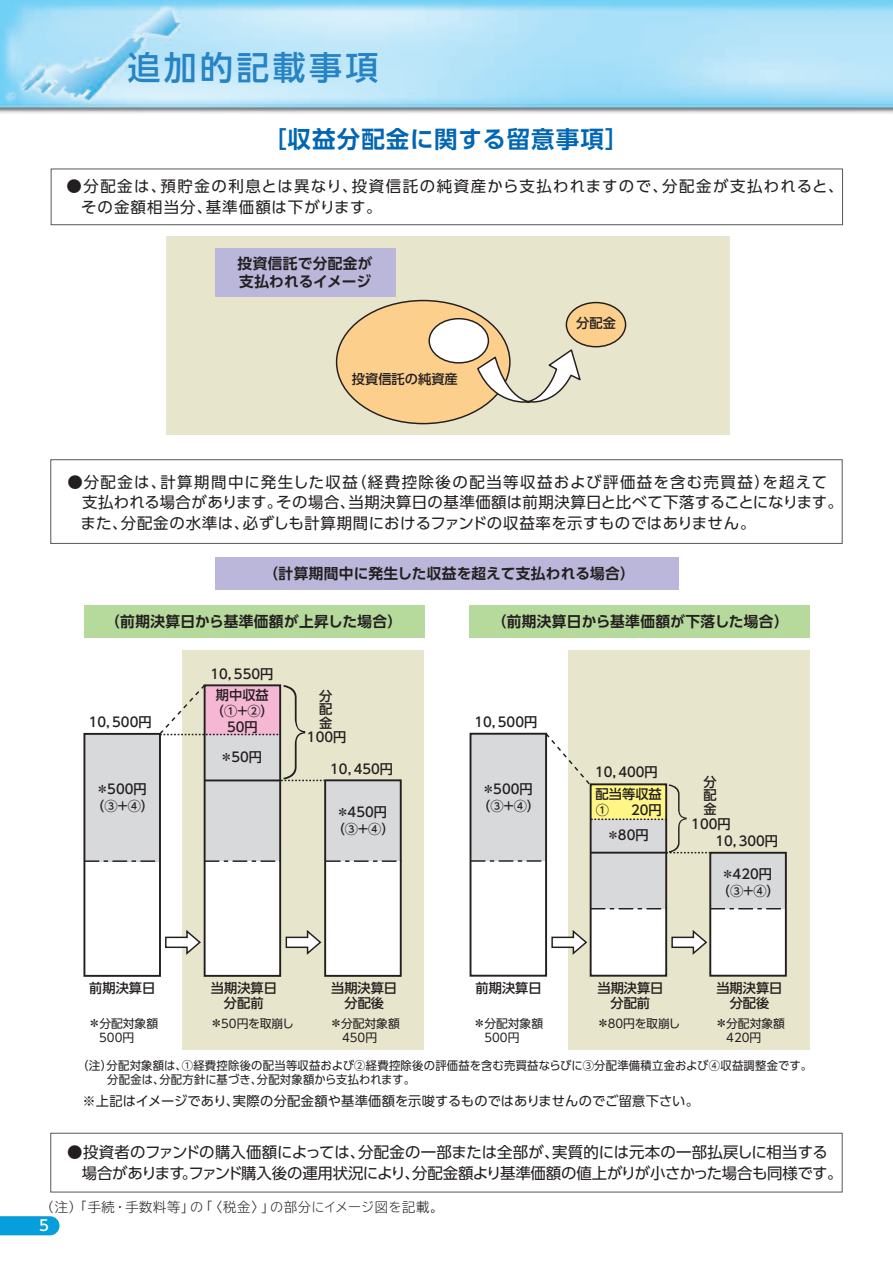
<style>
.page{position:relative;width:893px;height:1263px;background:#fff}
.page>*{position:absolute;margin:0;border:0;box-sizing:border-box;transform-origin:0 0}
.t1{font:500 33px "UD Shin Go Pro";letter-spacing:.1em;color:#2783c5}
.t2{font:700 23.55px "UD Shin Go Pro De";letter-spacing:.045em;color:#0166b3}
.t3{font:15.45px/20.5px "UD Shin Go Pro";letter-spacing:.015em;color:#231f20}
.t4{font:15.45px/20.5px "UD Shin Go Pro";letter-spacing:-.01em;color:#231f20}
.t5{font:15.45px/20.5px "UD Shin Go Pro";letter-spacing:.085em;color:#231f20}
.t6{font:500 14.85px "UD Shin Go Pro";color:#fff}
.t7{font:700 14.7px/17.7px "UD Shin Go Pro De";letter-spacing:.02em;color:#231f20}
.t8{font:500 13.2px/13.2px "UD Shin Go Pro";color:#231f20;text-align:center}
.t9{font:13.2px "UD Shin Go Pro";letter-spacing:.01em;color:#231f20}
.t10{font:300 13.2px "TBUD Go Std Super";letter-spacing:.045em;color:#231f20}
.t11{font:11.7px/14.1px "UD Shin Go Pro";letter-spacing:.01em;color:#231f20}
.t12{font:11.7px "UD Shin Go Pro";letter-spacing:-.01em;color:#231f20}
.s1{font-weight:500;font-size:13.2px}
</style>
<div class="page">
<svg style="left:0;top:1216px;width:60px;height:19px"></svg>
<img style="left:0;top:0;width:893px;height:114px">
<div style="left:182px;top:650px;width:242px;height:400px;background:#e7e5cb"></div>
<div style="left:568px;top:650px;width:242px;height:400px;background:#e7e5cb"></div>
<div style="left:167px;top:236px;width:563px;height:199px;background:#e7e5cb"></div>
<div style="left:591px;top:784px;width:75px;height:192px;background:#fff"></div>
<div style="left:710px;top:852px;width:76px;height:124px;background:#fff"></div>
<div style="left:325px;top:789px;width:76px;height:187px;background:#fff"></div>
<div style="left:205px;top:698px;width:75px;height:278px;background:#fff"></div>
<div style="left:591px;top:784px;width:75px;height:125px;background:#d8d9db"></div>
<div style="left:325px;top:780px;width:76px;height:81px;background:#d8d9db"></div>
<div style="left:710px;top:852px;width:76px;height:57px;background:#d8d9db"></div>
<div style="left:470px;top:734px;width:76px;height:127px;background:#d8d9db"></div>
<div style="left:84px;top:734px;width:76px;height:127px;background:#d8d9db"></div>
<div style="left:205px;top:698px;width:75px;height:163px;background:#d8d9db"></div>
<div style="left:84px;top:605px;width:340px;height:33px;background:#b6da9b"></div>
<div style="left:469px;top:605px;width:341px;height:33px;background:#b6da9b"></div>
<div style="left:215px;top:557px;width:463px;height:33px;background:#bbb7da"></div>
<div style="left:50px;top:1133px;width:792px;height:59px;border:1px solid #57585a"></div>
<div style="left:50px;top:459px;width:792px;height:85px;border:1px solid #57585a"></div>
<div style="left:215px;top:248px;width:180px;height:48px;background:#bbb7da"></div>
<div style="left:337px;top:301px;width:173px;height:123px;background:#fdcf8c;border-radius:50%"></div>
<div style="left:429px;top:319px;width:59px;height:44px;background:#fff;border-radius:50%"></div>
<div style="left:428px;top:318px;width:61px;height:46px;border:1px solid #231f20;border-radius:50%"></div>
<div style="left:566px;top:303px;width:60px;height:44px;background:#fdcf8c;border-radius:50%"></div>
<div style="left:566px;top:302px;width:60px;height:45px;border:1px solid #231f20;border-radius:50%"></div>
<svg style="left:476px;top:348px;width:105px;height:59px"></svg>
<div style="left:51px;top:169px;width:792px;height:56px;border:1px solid #57585a"></div>
<div style="left:590px;top:783px;width:77px;height:194px;border:2px solid #231f20"></div>
<div style="left:709px;top:852px;width:78px;height:125px;border:2px solid #231f20"></div>
<div style="left:324px;top:779px;width:78px;height:198px;border:2px solid #231f20"></div>
<div style="left:470px;top:733px;width:77px;height:244px;border:2px solid #231f20"></div>
<div style="left:83px;top:733px;width:78px;height:244px;border:2px solid #231f20"></div>
<div style="left:204px;top:684px;width:77px;height:293px;border:2px solid #231f20"></div>
<svg style="left:85px;top:860px;width:74px;height:2px"></svg>
<svg style="left:205px;top:860px;width:75px;height:2px"></svg>
<svg style="left:326px;top:860px;width:75px;height:2px"></svg>
<svg style="left:471px;top:860px;width:75px;height:2px"></svg>
<hr style="left:591px;top:852px;width:75px;height:2px;background:#231f20">
<svg style="left:591px;top:908px;width:75px;height:1px"></svg>
<svg style="left:710px;top:908px;width:76px;height:1px"></svg>
<svg style="left:158px;top:684px;width:166px;height:97px"></svg>
<svg style="left:544px;top:732px;width:166px;height:121px"></svg>
<svg style="left:671px;top:930px;width:37px;height:25px"></svg>
<svg style="left:551px;top:930px;width:37px;height:25px"></svg>
<svg style="left:285px;top:930px;width:37px;height:25px"></svg>
<svg style="left:165px;top:930px;width:36px;height:25px"></svg>
<h1 class="t1" style="left:128px;top:41px;width:252px">追加的記載事項</h1>
<h2 class="t2" style="left:263px;top:120px;width:367px">［収益分配金に関する留意事項］</h2>
<p class="t5" style="left:81px;top:175px;width:764px;text-indent:-15px">●分配金は、預貯金の利息とは異なり、投資信託の純資産から支払われますので、分配金が支払われると、その金額相当分、基準価額は下がります。</p>
<p class="t7" style="left:238px;top:255px;width:137px">投資信託で分配金が支払われるイメージ</p>
<p class="t8" style="left:352px;top:372px;width:107px">投資信託の純資産</p>
<p class="t8" style="left:576px;top:316px;width:41px">分配金</p>
<p class="t3" style="left:81px;top:471px;width:764px;text-indent:-13px">●分配金は、計算期間中に発生した収益（経費控除後の配当等収益および評価益を含む売買益）を超えて支払われる場合があります。その場合、当期決算日の基準価額は前期決算日と比べて下落することになります。また、分配金の水準は、必ずしも計算期間におけるファンドの収益率を示すものではありません。</p>
<p class="t7" style="left:264px;top:564px;width:373px">（計算期間中に発生した収益を超えて支払われる場合）</p>
<p class="t7" style="left:105px;top:612px;width:299px">（前期決算日から基準価額が上昇した場合）</p>
<p class="t7" style="left:492px;top:612px;width:299px">（前期決算日から基準価額が下落した場合）</p>
<p class="t8" style="left:89px;top:715px;width:64px">10，500円</p>
<p class="t8" style="left:96px;top:782px;width:52px">＊500円</p>
<p class="t8" style="left:91px;top:799px;width:64px">（③＋④）</p>
<p class="t8" style="left:211px;top:667px;width:64px">10，550円</p>
<p class="t8" style="left:211px;top:686px;width:64px;line-height:15.9px">期中収益（①+②）<br>50円</p>
<p class="t8" style="left:220px;top:750px;width:44px">＊50円</p>
<p class="t8" style="left:319px;top:689px;width:15px;text-align:justify">分配金</p>
<p class="t8" style="left:307px;top:730px;width:41px">100円</p>
<p class="t8" style="left:330px;top:762px;width:64px">10，450円</p>
<p class="t8" style="left:336px;top:805px;width:52px">＊450円</p>
<p class="t8" style="left:332px;top:822px;width:64px">（③＋④）</p>
<p class="t8" style="left:89px;top:981px;width:68px">前期決算日</p>
<p class="t8" style="left:211px;top:979px;width:68px;line-height:15.5px">当期決算日分配前</p>
<p class="t8" style="left:331px;top:981px;width:68px">当期決算日</p>
<p class="t8" style="left:344px;top:996px;width:41px">分配後</p>
<p class="t11" style="left:88px;top:1016px;width:72px"><span class="s1">＊</span>分配対象額　500円</p>
<p class="t11" style="left:330px;top:1016px;width:72px"><span class="s1">＊</span>分配対象額　450円</p>
<p class="t12" style="left:210px;top:1014px;width:86px"><span class="s1">＊</span>50円を取崩し</p>
<p class="t8" style="left:474px;top:715px;width:64px">10，500円</p>
<p class="t8" style="left:482px;top:782px;width:52px">＊500円</p>
<p class="t8" style="left:477px;top:799px;width:64px">（③＋④）</p>
<p class="t8" style="left:595px;top:765px;width:64px">10，400円</p>
<p class="t8" style="left:596px;top:786px;width:68px;line-height:15.9px;text-align:left">配当等収益<br>① 　 20円</p>
<p class="t8" style="left:606px;top:828px;width:44px">＊80円</p>
<p class="t8" style="left:704px;top:775px;width:15px;text-align:justify">分配金</p>
<p class="t8" style="left:691px;top:816px;width:41px">100円</p>
<p class="t8" style="left:715px;top:834px;width:64px">10，300円</p>
<p class="t8" style="left:721px;top:867px;width:52px">＊420円</p>
<p class="t8" style="left:717px;top:883px;width:64px">（③＋④）</p>
<p class="t8" style="left:476px;top:981px;width:68px">前期決算日</p>
<p class="t8" style="left:597px;top:979px;width:68px;line-height:15.5px">当期決算日分配前</p>
<p class="t8" style="left:716px;top:981px;width:68px">当期決算日</p>
<p class="t8" style="left:730px;top:996px;width:41px">分配後</p>
<p class="t11" style="left:473px;top:1016px;width:72px"><span class="s1">＊</span>分配対象額　500円</p>
<p class="t11" style="left:715px;top:1016px;width:72px"><span class="s1">＊</span>分配対象額　420円</p>
<p class="t12" style="left:596px;top:1014px;width:86px"><span class="s1">＊</span>80円を取崩し</p>
<p class="t11" style="left:83px;top:1058px;width:731px;text-indent:-6px">（注）分配対象額は、①経費控除後の配当等収益および②経費控除後の評価益を含む売買益ならびに③分配準備積立金および④収益調整金です。　 分配金は、分配方針に基づき、分配対象額から支払われます。</p>
<p class="t9" style="left:82px;top:1090px;width:618px">※上記はイメージであり、実際の分配金額や基準価額を示唆するものではありませんのでご留意下さい。</p>
<p class="t4" style="left:82px;top:1141px;width:762px;text-indent:-15px">●投資者のファンドの購入価額によっては、分配金の一部または全部が、実質的には元本の一部払戻しに相当する場合があります。ファンド購入後の運用状況により、分配金額より基準価額の値上がりが小さかった場合も同様です。</p>
<p class="t10" style="left:41px;top:1196px;width:404px">（注）「手続・手数料等」の「〈税金〉」の部分にイメージ図を記載。</p>
<p class="t6" style="left:39px;top:1214px;width:11px">5</p>
</div>
